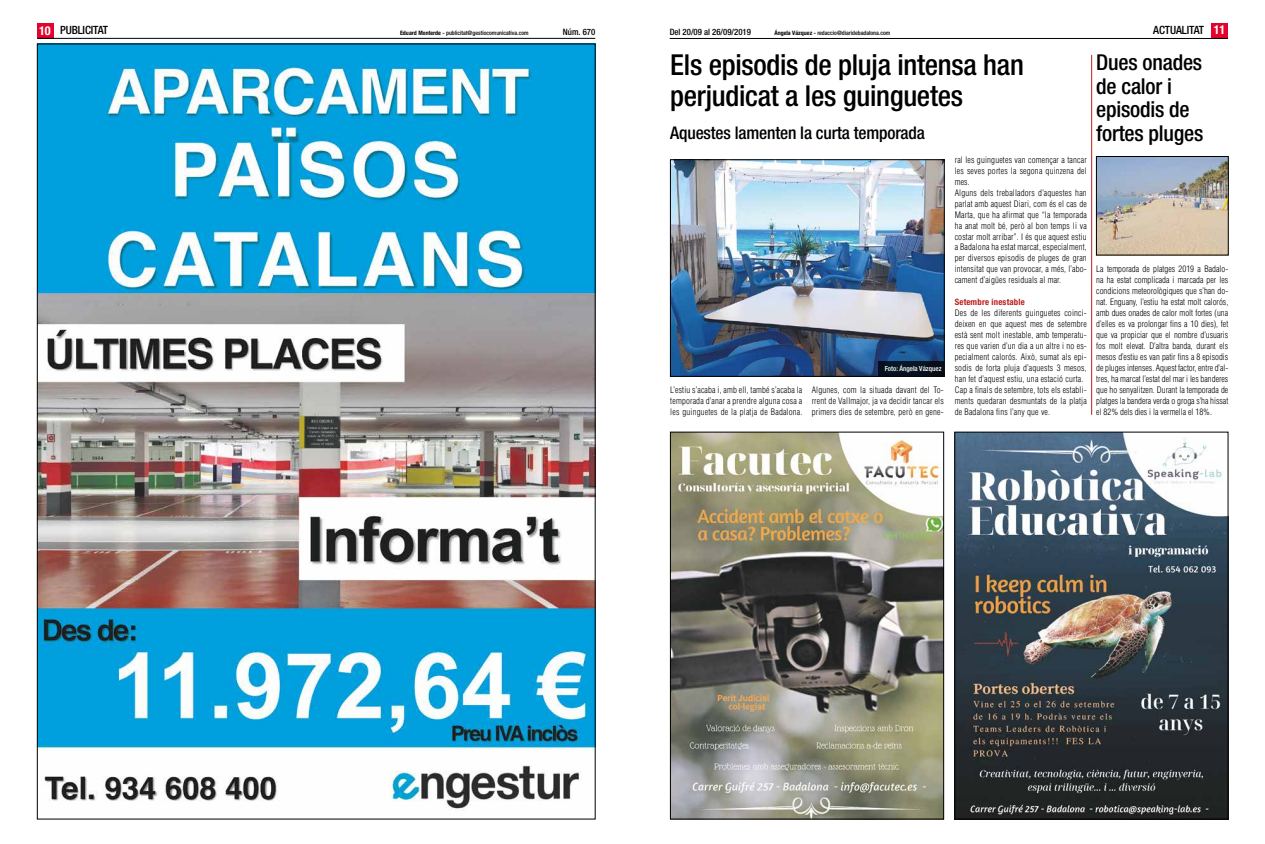
<style>
.page{position:relative;width:1265px;height:844px;background:#fff}
.page>*{position:absolute;margin:0;border:0;box-sizing:border-box;transform-origin:0 0}
.t1{font:500 condensed 28.88px/30.6px "Helvetica Neue";letter-spacing:-.01em;color:#000}
.t2{font:500 condensed 21.88px/23.6px "Helvetica Neue";letter-spacing:-.01em;color:#000}
.t3{font:500 condensed 17.5px "Helvetica Neue";letter-spacing:-.01em;color:#000}
.t4{font:500 condensed 11.38px "Helvetica Neue";letter-spacing:-.01em;color:#000}
.t5{font:300 condensed 8.75px/10.9px "Helvetica";letter-spacing:.02em;color:#000;text-align:justify}
.t6{font:500 condensed 8.75px "Helvetica Neue";color:#000}
.t7{font:700 condensed 8.75px "Helvetica Neue";letter-spacing:.02em;color:#bd1d1d}
.t8{font:500 condensed 7px "Helvetica Neue";color:#fff}
.t9{font:500 condensed 6.04px "Helvetica Neue";color:#000}
.s1{font-weight:700;font-size:12.25px;color:#fff}
.s2{font-weight:700}
</style>
<div class="page">
<div style="left:1211px;top:23px;width:17px;height:15px;background:#e4032c"></div>
<hr style="left:670px;top:38px;width:558px;height:1px;background:#000">
<div style="left:37px;top:24px;width:17px;height:15px;background:#e4032c"></div>
<hr style="left:37px;top:38px;width:558px;height:1px;background:#000">
<img style="left:39px;top:46px;width:554px;height:763px">
<img style="left:672px;top:434px;width:270px;height:383px">
<div style="left:670px;top:432px;width:274px;height:387px;border:1px solid #000"></div>
<img style="left:957px;top:434px;width:269px;height:383px">
<div style="left:955px;top:432px;width:273px;height:387px;border:1px solid #000"></div>
<hr style="left:1091px;top:55px;width:1px;height:359px;background:#bd1d1d">
<img style="left:672px;top:161px;width:270px;height:213px">
<div style="left:670px;top:159px;width:274px;height:217px;border:1px solid #000"></div>
<img style="left:1098px;top:158px;width:128px;height:95px">
<div style="left:1096px;top:156px;width:132px;height:99px;border:1px solid #000"></div>
<div style="left:878px;top:361px;width:66px;height:14px;background:#071220"></div>
<h3 class="t4" style="left:39px;top:24px;width:70px"><span class="s1">10</span> PUBLICITAT</h3>
<p class="t9" style="left:400px;top:29px;width:130px"><span class="s2">Eduard Monterde -</span> publicitat@gestiocomunicativa.com</p>
<p class="t9" style="left:774px;top:29px;width:117px"><span class="s2">Ángela Vázquez -</span> redaccio@diaridebadalona.com</p>
<h3 class="t4" style="left:1153px;top:23px;width:73px">ACTUALITAT <span class="s1">11</span></h3>
<p class="t6" style="left:563px;top:27px;width:34px">Núm. 670</p>
<p class="t6" style="left:670px;top:26px;width:83px">Del 20/09 al 26/09/2019</p>
<h1 class="t1" style="left:670px;top:49px;width:355px">Els episodis de pluja intensa han perjudicat a les guinguetes</h1>
<h2 class="t2" style="left:1096px;top:50px;width:107px">Dues onades de calor i episodis de</h2>
<h3 class="t3" style="left:670px;top:122px;width:256px">Aquestes lamenten la curta temporada</h3>
<h2 class="t2" style="left:1096px;top:121px;width:109px">fortes pluges</h2>
<p class="t5" style="left:670px;top:384px;width:134px">L’estiu s’acaba i, amb ell, també s’acaba la temporada d’anar a prendre alguna cosa a les guinguetes de la platja de Badalona.</p>
<p class="t8" style="left:885px;top:364px;width:58px">Foto: Ángela Vázquez</p>
<p class="t5" style="left:812px;top:384px;width:134px">Algunes, com la situada davant del To&shy;rrent de Vallmajor, ja va decidir tancar els primers dies de setembre, però en gene-</p>
<p class="t5" style="left:955px;top:154px;width:134px;text-align:left">ral les guinguetes van començar a tancar les seves portes la segona quinzena del mes.<br>Alguns dels treballadors d’aquestes han parlat amb aquest Diari, com és el cas de Marta, que ha afirmat que “la temporada ha anat molt bé, però al bon temps li va costar molt arribar”. I és que aquest estiu a Badalona ha estat marcat, especialment, per diversos episodis de pluges de gran intensitat que van provocar, a més, l’abo&shy;cament d’aigües residuals al mar.</p>
<p class="t7" style="left:955px;top:297px;width:72px">Setembre inestable</p>
<p class="t5" style="left:955px;top:307px;width:134px;text-align:left">Des de les diferents guinguetes coinci&shy;deixen en que aquest mes de setembre està sent molt inestable, amb temperatu&shy;res que varien d’un dia a un altre i no es&shy;pecialment calorós. Això, sumat als epi&shy;sodis de forta pluja d’aquests 3 mesos, han fet d’aquest estiu, una estació curta.<br>Cap a finals de setembre, tots els establi&shy;ments quedaran desmuntats de la platja de Badalona fins l’any que ve.</p>
<p class="t5" style="left:1096px;top:263px;width:133px">La temporada de platges 2019 a Badalo&shy;na ha estat complicada i marcada per les condicions meteorològiques que s’han do&shy;nat. Enguany, l’estiu ha estat molt calorós, amb dues onades de calor molt fortes (una d’elles es va prolongar fins a 10 dies), fet que va propiciar que el nombre d’usuaris fos molt elevat. D’altra banda, durant els mesos d’estiu es van patir fins a 8 episodis de pluges intenses. Aquest factor, entre d’al&shy;tres, ha marcat l’estat del mar i les banderes que ho senyalitzen. Durant la temporada de platges la bandera verda o groga s’ha hissat el 82% dels dies i la vermella el 18%.</p>
</div>
